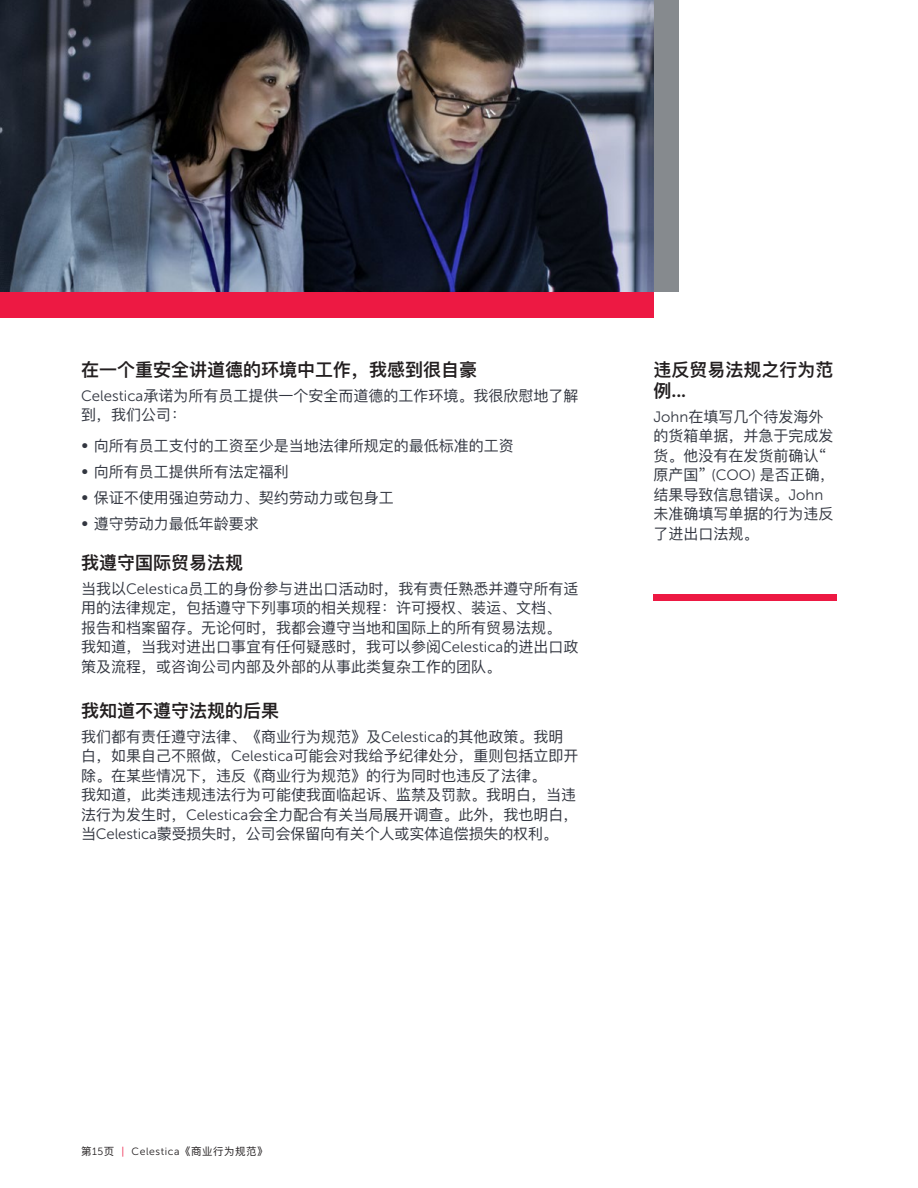
<style>
.page{position:relative;width:918px;height:1188px;background:#fff}
.page>*{position:absolute;margin:0;border:0;box-sizing:border-box;transform-origin:0 0}
.body_heads{font:600 18px/21px "Ping Fang SC";color:#231f20}
.body{font:15px/19.5px "Ping Fang SC";color:#323640}
.t1{font:10.5px "Museo Sans 300";letter-spacing:.05em;color:#231f20}
.s1{font-family:"Museo Sans 300"}
.s2{font-family:"Ping Fang SC"}
.s3{color:#ed1943}
</style>
<div class="page">
<div style="left:0;top:292px;width:653px;height:26px;background:#ed1943"></div>
<div style="left:653px;top:0;width:26px;height:292px;background:#868a8e"></div>
<div style="left:653px;top:594px;width:184px;height:6px;background:#ed1943"></div>
<img style="left:0;top:0;width:653px;height:292px">
<p class="body_heads" style="left:81px;top:359px;width:397px">在一个重安全讲道德的环境中工作，我感到很自豪</p>
<p class="body" style="left:81px;top:386px;width:499px"><span class="s1">Celestica</span>承诺为所有员工提供一个安全而道德的工作环境。我很欣慰地了解到，我们公司：</p>
<p class="body" style="left:81px;top:435px;width:434px">• 向所有员工支付的工资至少是当地法律所规定的最低标准的工资</p>
<p class="body" style="left:81px;top:461px;width:209px">• 向所有员工提供所有法定福利</p>
<p class="body" style="left:81px;top:487px;width:314px">• 保证不使用强迫劳动力、契约劳动力或包身工</p>
<p class="body" style="left:81px;top:513px;width:179px">• 遵守劳动力最低年龄要求</p>
<p class="body_heads" style="left:81px;top:552px;width:163px">我遵守国际贸易法规</p>
<p class="body" style="left:81px;top:579px;width:499px">当我以<span class="s1">Celestica</span>员工的身份参与进出口活动时，我有责任熟悉并遵守所有适用的法律规定，包括遵守下列事项的相关规程：许可授权、装运、文档、报告和档案留存。无论何时，我都会遵守当地和国际上的所有贸易法规。我知道，当我对进出口事宜有任何疑惑时，我可以参阅<span class="s1">Celestica</span>的进出口政策及流程，或咨询公司内部及外部的从事此类复杂工作的团队。</p>
<p class="body_heads" style="left:81px;top:700px;width:199px">我知道不遵守法规的后果</p>
<p class="body" style="left:81px;top:726px;width:499px">我们都有责任遵守法律、《商业行为规范》及<span class="s1">Celestica</span>的其他政策。我明白，如果自己不照做，<span class="s1">Celestica</span>可能会对我给予纪律处分，重则包括立即开除。在某些情况下，违反《商业行为规范》的行为同时也违反了法律。<br>我知道，此类违规违法行为可能使我面临起诉、监禁及罚款。我明白，当违法行为发生时，<span class="s1">Celestica</span>会全力配合有关当局展开调查。此外，我也明白，当<span class="s1">Celestica</span>蒙受损失时，公司会保留向有关个人或实体追偿损失的权利。</p>
<p class="body_heads" style="left:653px;top:359px;width:181px">违反贸易法规之行为范例...</p>
<p class="body" style="left:653px;top:407px;width:183px"><span class="s1">John</span>在填写几个待发海外的货箱单据，并急于完成发货。他没有在发货前确认“原产国” <span class="s1">(COO)</span> 是否正确，结果导致信息错误。<span class="s1">John</span>未准确填写单据的行为违反了进出口法规。</p>
<p class="t1" style="left:81px;top:1146px;width:188px"><span class="s2">第</span>15<span class="s2">页</span> <span class="s3">|</span> Celestica<span class="s2">《商业行为规范》</span></p>
</div>
